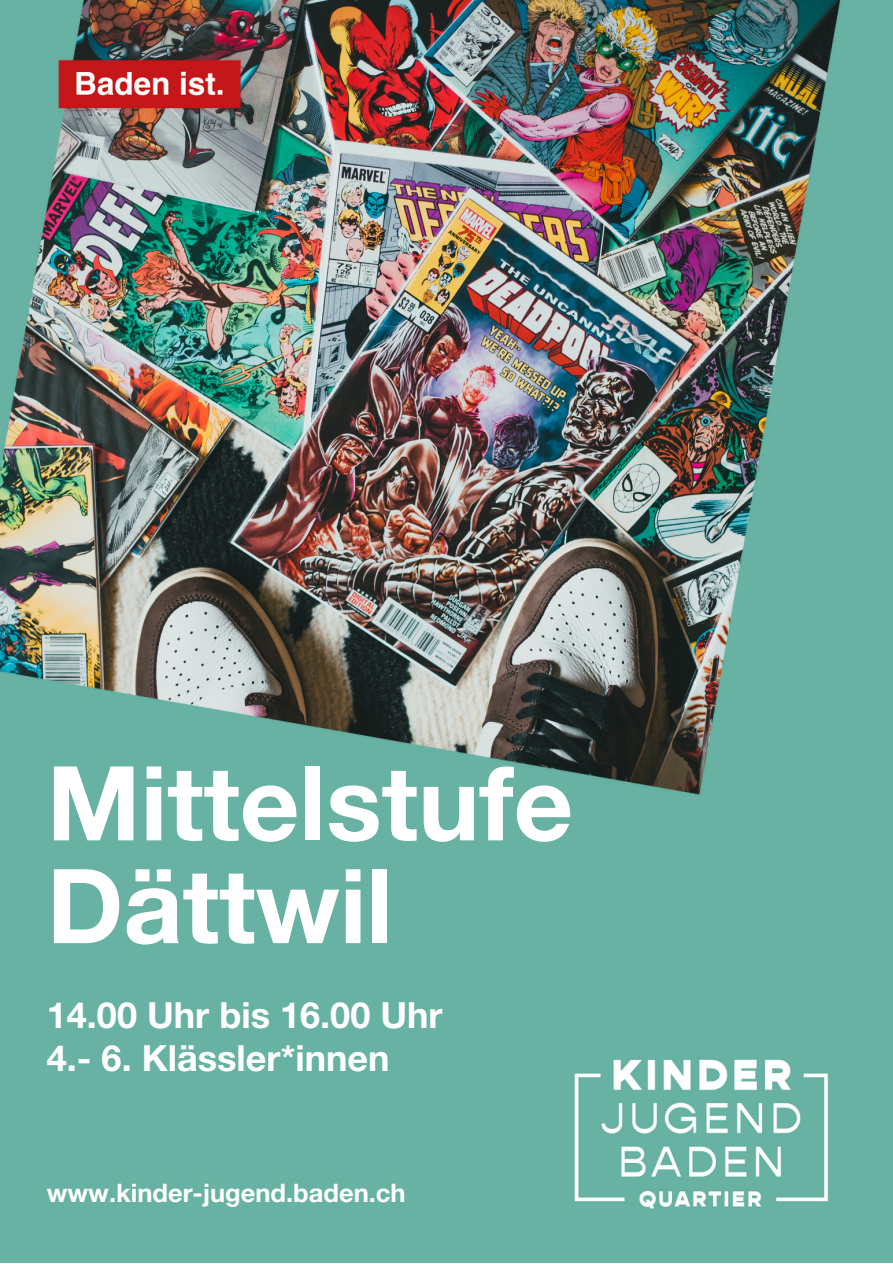
<style>
.page{position:relative;width:893px;height:1264px;background:#fff}
.page>*{position:absolute;margin:0;border:0;box-sizing:border-box;transform-origin:0 0}
.t1{font:700 103.35px "Helvetica Neue LT Std";color:#fff}
.t2{font:700 36.15px "Helvetica Neue LT Std";color:#fff}
.t3{font:700 25.5px "Helvetica Neue LT Std";color:#fff}
</style>
<div class="page">
<img style="left:0;top:0;width:892px;height:1262px">
<p class="t1" style="left:47px;top:766px;width:528px">Mittelstufe</p>
<p class="t1" style="left:47px;top:869px;width:348px">Dättwil</p>
<p class="t2" style="left:47px;top:1002px;width:397px">14.00 Uhr bis 16.00 Uhr</p>
<p class="t2" style="left:47px;top:1045px;width:344px">4.- 6. Klässler*innen</p>
<p class="t3" style="left:47px;top:1184px;width:360px">www.kinder-jugend.baden.ch</p>
</div>
